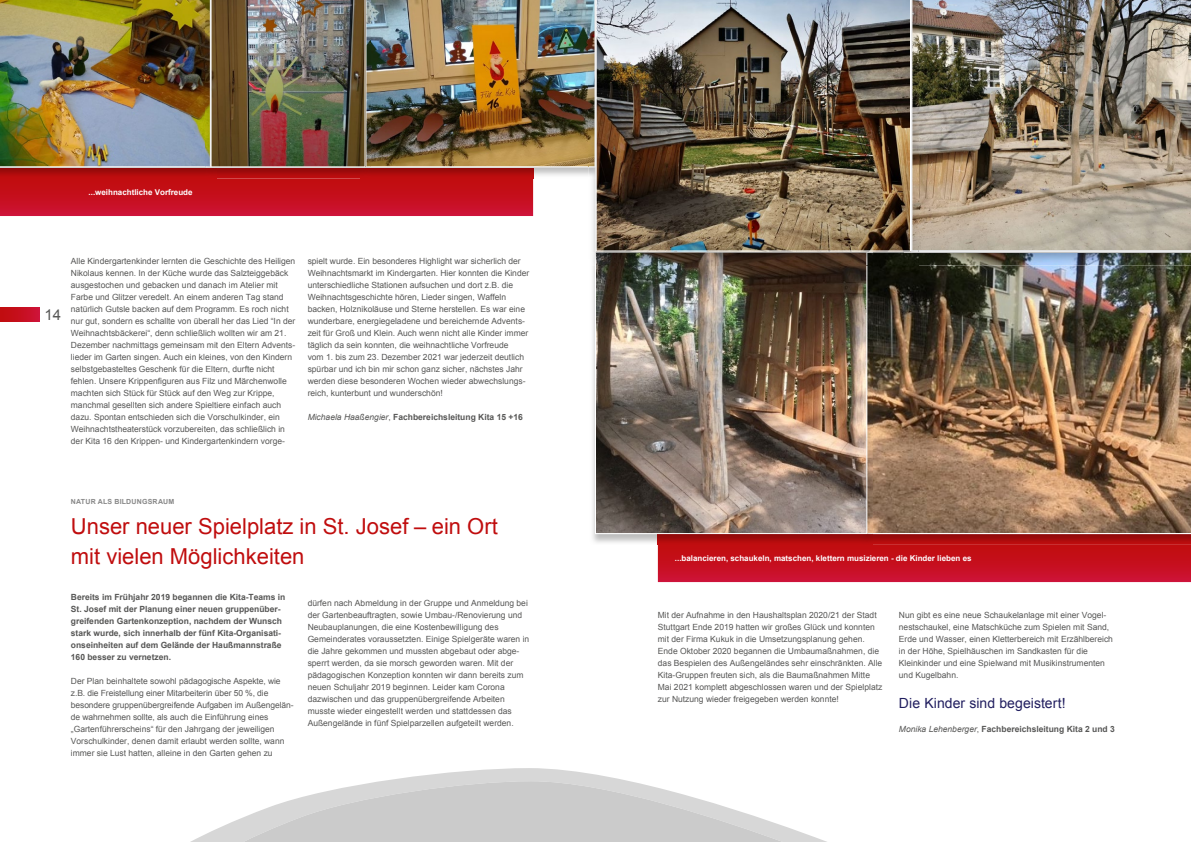
<style>
.page{position:relative;width:1191px;height:842px;background:#fff}
.page>*{position:absolute;margin:0;border:0;box-sizing:border-box;transform-origin:0 0}
.t1{font:22px/30px "Arial";color:#c00d0e}
.t2{font:15px "Arial";color:#575756}
.t3{font:14px "Arial";letter-spacing:.005em;color:#211e5f}
.t4{font:8.5px/12px "Arial";color:#575756}
.t5{font:700 8.5px/12px "Arial";color:#575756}
.t6{font:700 8px "Arial";color:#fff}
.t7{font:700 7px "Arial";letter-spacing:.03em;color:#878787}
.s1{font-weight:400;font-style:italic}
.s2{font-weight:400}
</style>
<div class="page">
<svg style="left:0;top:308px;width:40px;height:14px"></svg>
<img style="left:0;top:0;width:588px;height:216px">
<img style="left:867px;top:265px;width:324px;height:268px">
<img style="left:918px;top:253px;width:273px;height:12px">
<img style="left:918px;top:0;width:273px;height:252px">
<img style="left:592px;top:265px;width:66px;height:280px">
<svg style="left:658px;top:533px;width:533px;height:49px;background:#c0121f"></svg>
<img style="left:595px;top:265px;width:272px;height:269px">
<img style="left:588px;top:0;width:7px;height:167px">
<svg style="left:904px;top:252px;width:14px;height:1px"></svg>
<img style="left:911px;top:0;width:7px;height:252px">
<svg style="left:867px;top:252px;width:6px;height:13px"></svg>
<svg style="left:592px;top:252px;width:3px;height:13px"></svg>
<img style="left:595px;top:252px;width:272px;height:13px">
<img style="left:595px;top:0;width:316px;height:252px">
<svg style="left:190px;top:768px;width:637px;height:74px"></svg>
<svg style="left:243px;top:781px;width:540px;height:61px"></svg>
<p class="t6" style="left:89px;top:187px;width:106px">...weihnachtliche Vorfreude</p>
<h2 class="t2" style="left:44px;top:305px;width:18px">14</h2>
<p class="t4" style="left:71px;top:255px;width:226px">Alle Kindergartenkinder lernten die Geschichte des Heiligen Nikolaus kennen. In der Küche wurde das Salzteiggebäck ausgestochen und gebacken und danach im Atelier mit Farbe und Glitzer veredelt. An einem anderen Tag stand natürlich Gutsle backen auf dem Programm. Es roch nicht nur gut, sondern es schallte von überall her das Lied “In der Weihnachtsbäckerei“, denn schließlich wollten wir am 21.<br>Dezember nachmittags gemeinsam mit den Eltern Advents&shy;lieder im Garten singen. Auch ein kleines, von den Kindern selbstgebasteltes Geschenk für die Eltern, durfte nicht fehlen. Unsere Krippenfiguren aus Filz und Märchenwolle machten sich Stück für Stück auf den Weg zur Krippe, manchmal gesellten sich andere Spieltiere einfach auch dazu. Spontan entschieden sich die Vorschulkinder, ein Weihnachtstheaterstück vorzubereiten, das schließlich in der Kita 16 den Krippen- und Kindergartenkindern vorge-</p>
<p class="t4" style="left:308px;top:255px;width:223px">spielt wurde. Ein besonderes Highlight war sicherlich der Weihnachtsmarkt im Kindergarten. Hier konnten die Kinder unterschiedliche Stationen aufsuchen und dort z.B. die Weihnachtsgeschichte hören, Lieder singen, Waffeln backen, Holznikoläuse und Sterne herstellen. Es war eine wunderbare, energiegeladene und bereichernde Advents&shy;zeit für Groß und Klein. Auch wenn nicht alle Kinder immer täglich da sein konnten, die weihnachtliche Vorfreude<br>vom 1. bis zum 23. Dezember 2021 war jederzeit deutlich spürbar und ich bin mir schon ganz sicher, nächstes Jahr werden diese besonderen Wochen wieder abwechslungs&shy;reich, kunterbunt und wunderschön!</p>
<p class="t5" style="left:308px;top:411px;width:217px"><span class="s1">Michaela Haaßengier</span><span class="s2">,</span> Fachbereichsleitung Kita 15 +16</p>
<p class="t7" style="left:71px;top:497px;width:105px">NATUR ALS BILDUNGSRAUM</p>
<h1 class="t1" style="left:71px;top:512px;width:428px">Unser neuer Spielplatz in St. Josef – ein Ort mit vielen Möglichkeiten</h1>
<p class="t5" style="left:71px;top:591px;width:216px">Bereits im Frühjahr 2019 begannen die Kita-Teams in St. Josef mit der Planung einer neuen gruppenüber&shy;greifenden Gartenkonzeption, nachdem der Wunsch stark wurde, sich innerhalb der fünf Kita-Organisati&shy;onseinheiten auf dem Gelände der Haußmannstraße 160 besser zu vernetzen.</p>
<p class="t4" style="left:71px;top:675px;width:224px">Der Plan beinhaltete sowohl pädagogische Aspekte, wie z.B. die Freistellung einer Mitarbeiterin über 50 %, die besondere gruppenübergreifende Aufgaben im Außengelän&shy;de wahrnehmen sollte, als auch die Einführung eines „Gartenführerscheins“ für den Jahrgang der jeweiligen Vorschulkinder, denen damit erlaubt werden sollte, wann immer sie Lust hatten, alleine in den Garten gehen zu</p>
<p class="t4" style="left:308px;top:597px;width:223px">dürfen nach Abmeldung in der Gruppe und Anmeldung bei der Gartenbeauftragten, sowie Umbau-/Renovierung und Neubauplanungen, die eine Kostenbewilligung des Gemeinderates voraussetzten. Einige Spielgeräte waren in die Jahre gekommen und mussten abgebaut oder abge&shy;sperrt werden, da sie morsch geworden waren. Mit der pädagogischen Konzeption konnten wir dann bereits zum neuen Schuljahr 2019 beginnen. Leider kam Corona dazwischen und das gruppenübergreifende Arbeiten musste wieder eingestellt werden und stattdessen das Außengelände in fünf Spielparzellen aufgeteilt werden.</p>
<p class="t6" style="left:675px;top:553px;width:298px">...balancieren, schaukeln, matschen, klettern musizieren - die Kinder lieben es</p>
<p class="t4" style="left:658px;top:609px;width:226px">Mit der Aufnahme in den Haushaltsplan 2020/21 der Stadt Stuttgart Ende 2019 hatten wir großes Glück und konnten mit der Firma Kukuk in die Umsetzungsplanung gehen.<br>Ende Oktober 2020 begannen die Umbaumaßnahmen, die das Bespielen des Außengeländes sehr einschränkten. Alle Kita-Gruppen freuten sich, als die Baumaßnahmen Mitte Mai 2021 komplett abgeschlossen waren und der Spielplatz zur Nutzung wieder freigegeben werden konnte!</p>
<p class="t4" style="left:899px;top:609px;width:215px">Nun gibt es eine neue Schaukelanlage mit einer Vogel&shy;nestschaukel, eine Matschküche zum Spielen mit Sand, Erde und Wasser, einen Kletterbereich mit Erzählbereich in der Höhe, Spielhäuschen im Sandkasten für die Kleinkinder und eine Spielwand mit Musikinstrumenten und Kugelbahn.</p>
<h3 class="t3" style="left:899px;top:694px;width:168px">Die Kinder sind begeistert!</h3>
<p class="t5" style="left:899px;top:723px;width:217px"><span class="s1">Monika Lehenberger</span><span class="s2">,</span> Fachbereichsleitung Kita 2 und 3</p>
</div>
